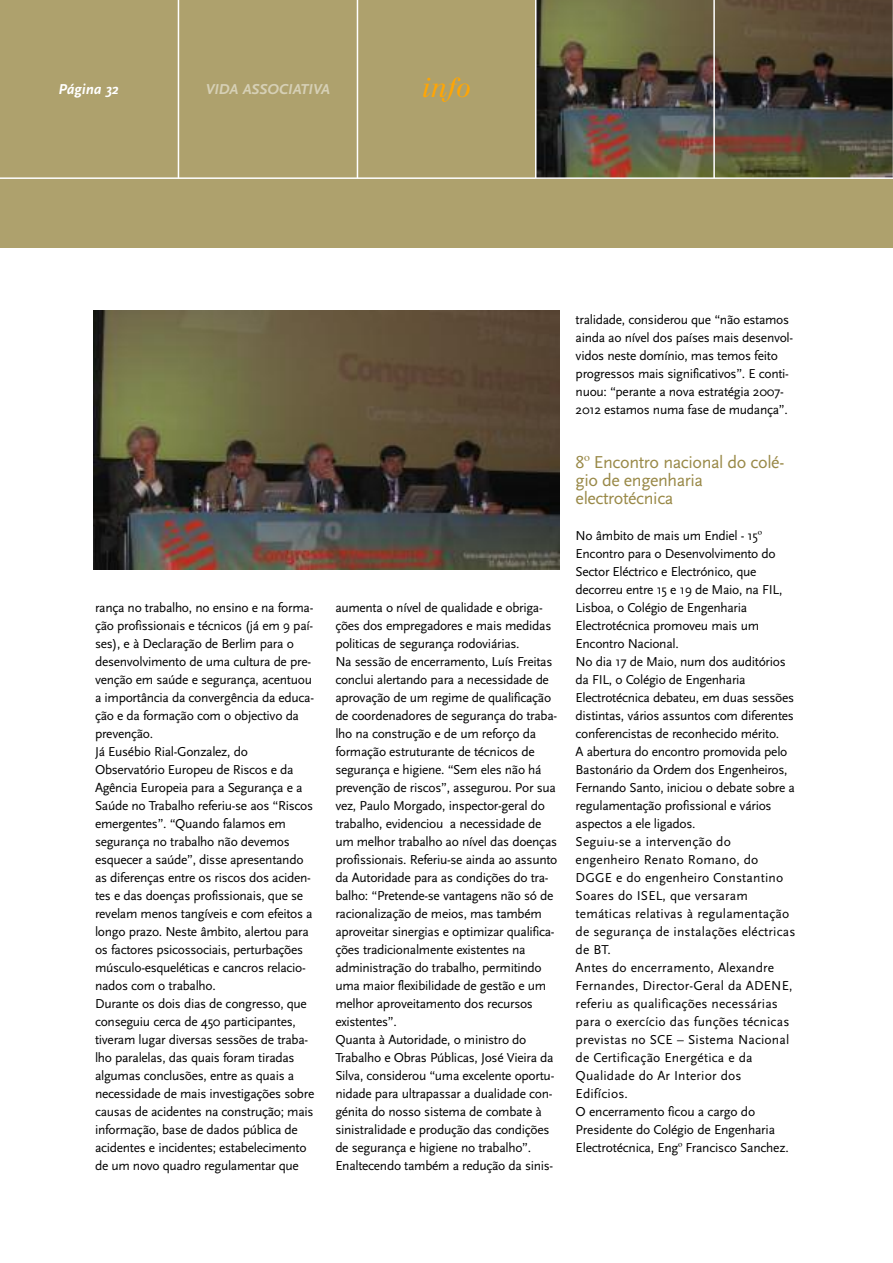
<style>
.page{position:relative;width:893px;height:1263px;background:#fff}
.page>*{position:absolute;margin:0;border:0;box-sizing:border-box;transform-origin:0 0}
.t1{font:italic 27px "Walbaum";color:#ffa605}
.t2{font:18px/18px "Scala Sans";letter-spacing:-.025em;color:#998948}
.t3{font:italic 700 15px "Scala Sans";color:#d6d0b6}
.t4{font:italic 700 15px "Scala Sans";color:#fff}
.t5{font:13.5px/18px "Scala Sans";letter-spacing:-.025em;color:#000}
.s1{font-family:"Times"}
</style>
<div class="page">
<div style="left:0;top:0;width:893px;height:248px;background:#aea16d"></div>
<img style="left:536px;top:0;width:356px;height:177px">
<hr style="left:0;top:177px;width:893px;height:2px;background:#fff">
<hr style="left:713px;top:0;width:2px;height:178px;background:#fff">
<hr style="left:892px;top:0;width:1px;height:178px;background:#fff">
<hr style="left:535px;top:0;width:1px;height:178px;background:#fff">
<hr style="left:357px;top:0;width:1px;height:178px;background:#fff">
<hr style="left:178px;top:0;width:1px;height:178px;background:#fff">
<img style="left:94px;top:310px;width:465px;height:260px">
<p class="t4" style="left:58px;top:80px;width:61px">Página 32</p>
<p class="t3" style="left:206px;top:80px;width:126px">VIDA ASSOCIATIVA</p>
<h1 class="t1" style="left:422px;top:77px;width:51px">info</h1>
<p class="t5" style="left:95px;top:598px;width:221px">rança no trabalho, no ensino e na forma&shy;ção profissionais e técnicos (já em 9 paí&shy;ses), e à Declaração de Berlim para o desenvolvimento de uma cultura de pre&shy;venção em saúde e segurança, acentuou a importância da convergência da educa&shy;ção e da formação com o objectivo da prevenção.<br>Já Eusébio Rial-Gonzalez, do Observatório Europeu de Riscos e da Agência Europeia para a Segurança e a Saúde no Trabalho referiu-se aos “Riscos emergentes”. “Quando falamos em segurança no trabalho não devemos esquecer a saúde”, disse apresentando as diferenças entre os riscos dos aciden&shy;tes e das doenças profissionais, que se revelam menos tangíveis e com efeitos a longo prazo. Neste âmbito, alertou para os factores psicossociais, perturbações músculo-esqueléticas e cancros relacio&shy;nados com o trabalho.<br>Durante os dois dias de congresso, que conseguiu cerca de 450 participantes, tiveram lugar diversas sessões de traba&shy;lho paralelas, das quais foram tiradas algumas conclusões, entre as quais a necessidade de mais investigações sobre causas de acidentes na construção; mais informação, base de dados pública de acidentes e incidentes; estabelecimento de um novo quadro regulamentar que</p>
<p class="t5" style="left:335px;top:598px;width:224px">aumenta o nível de qualidade e obriga&shy;ções dos empregadores e mais medidas politicas de segurança rodoviárias.<br>Na sessão de encerramento, Luís Freitas conclui alertando para a necessidade de aprovação de um regime de qualificação de coordenadores de segurança do traba&shy;lho na construção e de um reforço da formação estruturante de técnicos de segurança e higiene. “Sem eles não há prevenção de riscos”, assegurou. Por sua vez, Paulo Morgado, inspector-geral do trabalho, evidenciou a necessidade de um melhor trabalho ao nível das doenças profissionais. Referiu-se ainda ao assunto da Autoridade para as condições do tra&shy;balho: “Pretende-se vantagens não só de racionalização de meios, mas também aproveitar sinergias e optimizar qualifica&shy;ções tradicionalmente existentes na administração do trabalho, permitindo uma maior flexibilidade de gestão e um melhor aproveitamento dos recursos existentes”.<br>Quanta à Autoridade, o ministro do Trabalho e Obras Públicas, José Vieira da Silva, considerou “uma excelente oportu&shy;nidade para ultrapassar a dualidade con&shy;génita do nosso sistema de combate à sinistralidade e produção das condições de segurança e higiene no trabalho”.<br>Enaltecendo também a redução da sinis-</p>
<p class="t5" style="left:576px;top:310px;width:219px">tralidade, considerou que “não estamos ainda ao nível dos países mais desenvol&shy;vidos neste domínio, mas temos feito progressos mais significativos”. E conti&shy;nuou: “perante a nova estratégia 2007- 2012 estamos numa fase de mudança”.</p>
<h2 class="t2" style="left:576px;top:453px;width:210px">8<span class="s1">º</span> Encontro nacional do colé&shy;gio de engenharia electrotécnica</h2>
<p class="t5" style="left:576px;top:526px;width:221px">No âmbito de mais um Endiel - 15<span class="s1">º </span>Encontro para o Desenvolvimento do Sector Eléctrico e Electrónico, que decorreu entre 15 e 19 de Maio, na FIL, Lisboa, o Colégio de Engenharia Electrotécnica promoveu mais um Encontro Nacional.<br>No dia 17 de Maio, num dos auditórios da FIL, o Colégio de Engenharia Electrotécnica debateu, em duas sessões distintas, vários assuntos com diferentes conferencistas de reconhecido mérito.<br>A abertura do encontro promovida pelo Bastonário da Ordem dos Engenheiros, Fernando Santo, iniciou o debate sobre a regulamentação profissional e vários aspectos a ele ligados.<br>Seguiu-se a intervenção do engenheiro Renato Romano, do DGGE e do engenheiro Constantino Soares do ISEL, que versaram temáticas relativas à regulamentação de segurança de instalações eléctricas de BT.<br>Antes do encerramento, Alexandre Fernandes, Director-Geral da ADENE, referiu as qualificações necessárias para o exercício das funções técnicas previstas no SCE – Sistema Nacional de Certificação Energética e da Qualidade do Ar Interior dos Edifícios.<br>O encerramento ficou a cargo do Presidente do Colégio de Engenharia Electrotécnica, Eng<span class="s1">º</span> Francisco Sanchez.</p>
</div>
